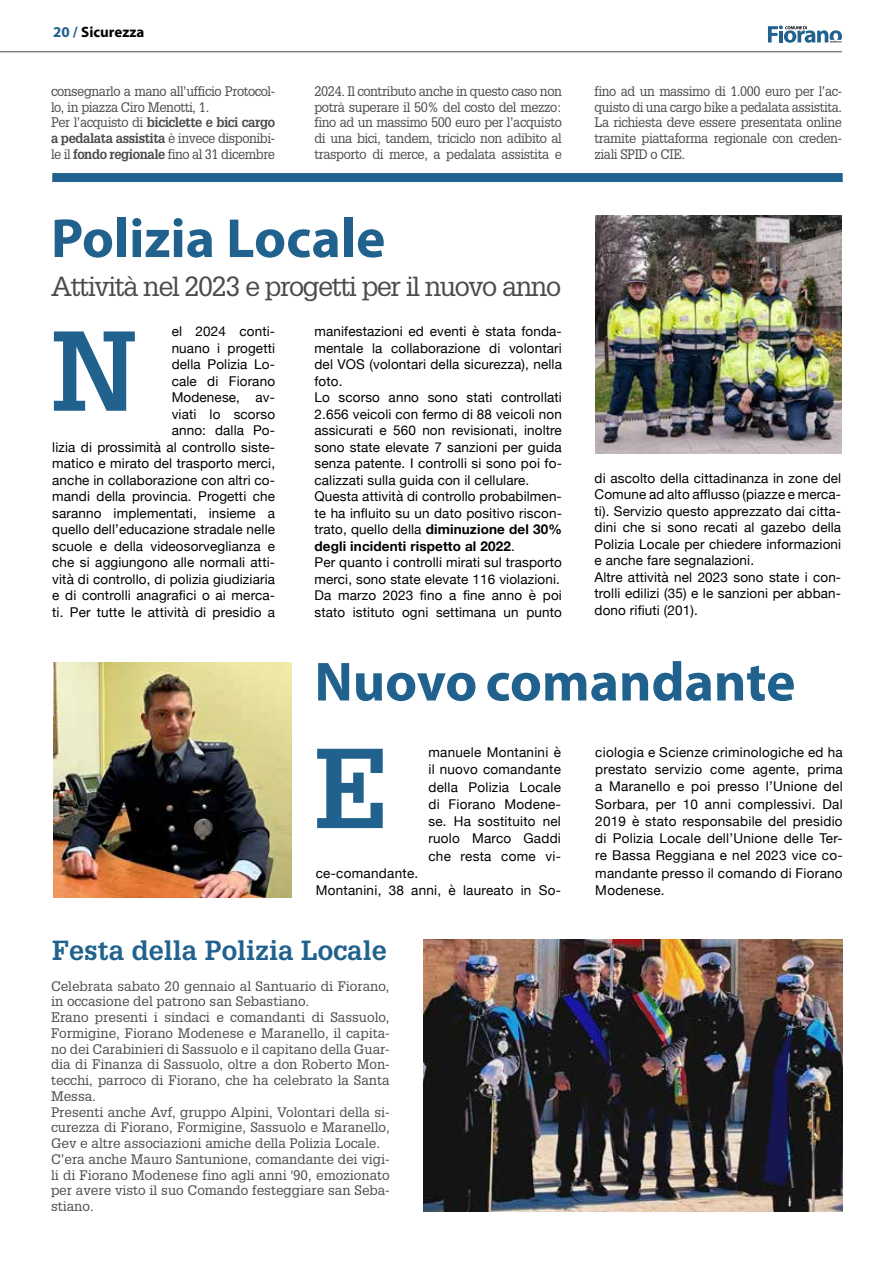
<style>
.page{position:relative;width:893px;height:1263px;background:#fff}
.page>*{position:absolute;margin:0;border:0;box-sizing:border-box;transform-origin:0 0}
.t1{font:700 110.7px "Glypha";color:#20628d}
.t2{font:700 55.5px "Myriad Pro";color:#20628d}
.t3{font:27px "Glypha";letter-spacing:-.05em;color:#4b4b4d}
.t4{font:700 27px "Glypha";color:#20628d}
.t5{font:700 15px "Myriad Pro";color:#000}
.t6{font:13.5px/16.5px "Helvetica Neue";letter-spacing:.01em;color:#000}
.t7{font:13.5px/15.8px "Glypha";color:#4b4b4d}
.t8{font:13.5px/15.8px "Glypha";color:#4b4b4d;text-align:justify;scale:.95 1}
.t9{font:13.5px/15.8px "Glypha";letter-spacing:-.03em;color:#4b4b4d;scale:.95 1}
.t10{font:13.5px/15.8px "Glypha";color:#4b4b4d;text-align:justify;scale:.94 1}
.s1{color:#20628d}
.s2{font-weight:700}
</style>
<div class="page">
<svg style="left:768px;top:26px;width:74px;height:17px"></svg>
<hr style="left:0;top:52px;width:842px;height:1px;background:#4b4b4d">
<img style="left:53px;top:662px;width:239px;height:235px">
<img style="left:423px;top:939px;width:420px;height:273px">
<img style="left:595px;top:215px;width:246px;height:239px">
<div style="left:52px;top:173px;width:791px;height:9px;background:#20628d"></div>
<p class="t5" style="left:53px;top:22px;width:93px"><span class="s1">20 /</span> Sicurezza</p>
<p class="t9" style="left:51px;top:83px;width:237px">consegnarlo a mano all’ufficio Protocol&shy;lo, in piazza Ciro Menotti, 1.<br>Per l’acquisto di <span class="s2">biciclette e bici cargo a pedalata assistita</span> è invece disponibi&shy;le il <span class="s2">fondo regionale</span> fino al 31 dicembre</p>
<p class="t8" style="left:314px;top:83px;width:262px">2024. Il contributo anche in questo caso non potrà superare il 50% del costo del mezzo: fino ad un massimo 500 euro per l’acquisto di una bici, tandem, triciclo non adibito al trasporto di merce, a pedalata assistita e</p>
<p class="t10" style="left:594px;top:83px;width:265px">fino ad un massimo di 1.000 euro per l’ac&shy;quisto di una cargo bike a pedalata assistita.<br>La richiesta deve essere presentata online tramite piattaforma regionale con creden&shy;ziali SPID o CIE.</p>
<h2 class="t2" style="left:51px;top:202px;width:336px">Polizia Locale</h2>
<h3 class="t3" style="left:51px;top:270px;width:511px">Attività nel 2023 e progetti per il nuovo anno</h3>
<h1 class="t1" style="left:51px;top:303px;width:88px">N</h1>
<p class="t6" style="left:314px;top:324px;width:249px">manifestazioni ed eventi è stata fonda&shy;mentale la collaborazione di volontari del VOS (volontari della sicurezza), nella foto.<br>Lo scorso anno sono stati controllati 2.656 veicoli con fermo di 88 veicoli non assicurati e 560 non revisionati, inoltre sono state elevate 7 sanzioni per guida senza patente. I controlli si sono poi fo&shy;calizzati sulla guida con il cellulare.<br>Questa attività di controllo probabilmen&shy;te ha influito su un dato positivo riscon&shy;trato, quello della <span class="s2">diminuzione del 30% degli incidenti rispetto al 2022</span>.<br>Per quanto i controlli mirati sul trasporto merci, sono state elevate 116 violazioni.<br>Da marzo 2023 fino a fine anno è poi stato istituto ogni settimana un punto</p>
<p class="t6" style="left:52px;top:324px;width:224px;text-align:right">el 2024 conti-<br>nuano i progetti<br>della Polizia Lo-<br>cale di Fiorano<br>Modenese, av-<br>viati lo scorso<br>anno: dalla Po-<br>lizia di prossimità al controllo siste&shy;matico e mirato del trasporto merci, anche in collaborazione con altri co&shy;mandi della provincia. Progetti che saranno implementati, insieme a quello dell’educazione stradale nelle scuole e della videosorveglianza e che si aggiungono alle normali atti&shy;vità di controllo, di polizia giudiziaria e di controlli anagrafici o ai merca&shy;ti. Per tutte le attività di presidio a</p>
<p class="t6" style="left:594px;top:470px;width:248px">di ascolto della cittadinanza in zone del Comune ad alto afflusso (piazze e merca&shy;ti). Servizio questo apprezzato dai citta&shy;dini che si sono recati al gazebo della Polizia Locale per chiedere informazioni e anche fare segnalazioni.<br>Altre attività nel 2023 sono state i con&shy;trolli edilizi (35) e le sanzioni per abban&shy;dono rifiuti (201).</p>
<h2 class="t2" style="left:314px;top:646px;width:482px">Nuovo comandante</h2>
<p class="t6" style="left:428px;top:744px;width:134px;line-height:17.2px;text-align:justify">manuele Montanini è il nuovo comandante della Polizia Locale di Fiorano Modene&shy;se. Ha sostituito nel ruolo Marco Gaddi che resta come vi-</p>
<p class="t6" style="left:316px;top:865px;width:247px;line-height:17.2px">ce-comandante.<br>Montanini, 38 anni, è laureato in So-</p>
<h1 class="t1" style="left:314px;top:720px;width:75px">E</h1>
<p class="t6" style="left:595px;top:744px;width:249px;line-height:17.2px;text-align:justify">ciologia e Scienze criminologiche ed ha prestato servizio come agente, prima a Maranello e poi presso l’Unione del Sorbara, per 10 anni complessivi. Dal 2019 è stato responsabile del presidio di Polizia Locale dell’Unione delle Ter&shy;re Bassa Reggiana e nel 2023 vice co&shy;mandante presso il comando di Fiorano Modenese.</p>
<h3 class="t4" style="left:52px;top:934px;width:336px">Festa della Polizia Locale</h3>
<p class="t7" style="left:51px;top:978px;width:340px">Celebrata sabato 20 gennaio al Santuario di Fiorano, in occasione del patrono san Sebastiano.<br>Erano presenti i sindaci e comandanti di Sassuolo, Formigine, Fiorano Modenese e Maranello, il capita&shy;no dei Carabinieri di Sassuolo e il capitano della Guar&shy;dia di Finanza di Sassuolo, oltre a don Roberto Mon&shy;tecchi, parroco di Fiorano, che ha celebrato la Santa Messa.<br>Presenti anche Avf, gruppo Alpini, Volontari della si&shy;curezza di Fiorano, Formigine, Sassuolo e Maranello, Gev e altre associazioni amiche della Polizia Locale.<br>C’era anche Mauro Santunione, comandante dei vigi&shy;li di Fiorano Modenese fino agli anni '90, emozionato per avere visto il suo Comando festeggiare san Seba&shy;stiano.</p>
</div>
